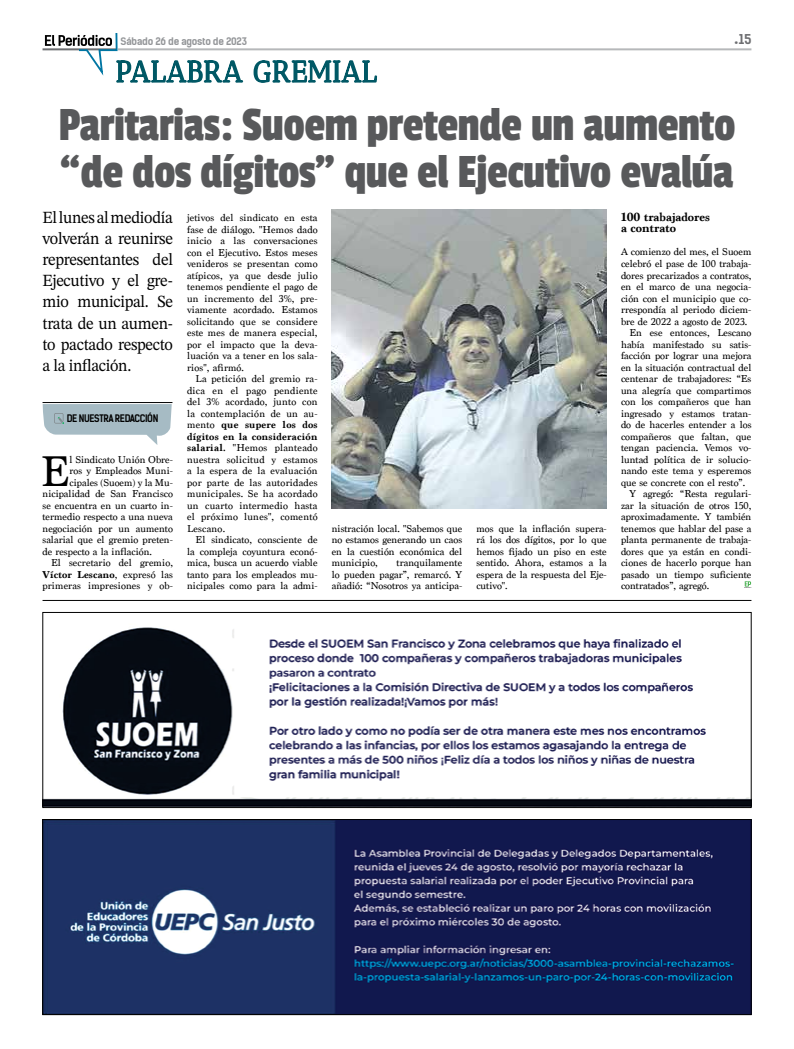
<style>
.page{position:relative;width:794px;height:1049px;background:#fff}
.page>*{position:absolute;margin:0;border:0;box-sizing:border-box;transform-origin:0 0}
.t1{font:49.9px/47px "Passion One";letter-spacing:-.01em;color:#58595b;scale:.94 1}
.t2{font:45.2px "Marion";color:#000}
.t3{font:17px/21px "STIX Two Text";letter-spacing:-.02em;color:#000;text-align:justify;scale:.96 1}
.t4{font:700 13px "Kelson Sans";color:#6d6e71}
.t5{font:700 12.5px/11.5px "Marion";color:#000}
.t6{font:10.5px/11.5px "Marion";color:#000;text-align:justify}
.t7{font:700 10.5px "Marion";letter-spacing:.01em;color:#000}
.t8{font:700 10px "Kelson Sans RU";letter-spacing:-.025em;color:#939598}
.t9{font:700 10px "Kelson Sans";letter-spacing:-.04em;color:#000;scale:.91 1}
.t10{font:600 2.5px "Franklin Gothic IT Cby BT";letter-spacing:-.025em;color:#6d6e71}
.s1{font-weight:400}
.s2{font-weight:700}
</style>
<div class="page">
<hr style="left:118px;top:48px;width:633px;height:2px;background:#b6b8ba">
<hr style="left:43px;top:48px;width:73px;height:2px;background:#6d6e71">
<svg style="left:45px;top:34px;width:199px;height:49px"></svg>
<svg style="left:253px;top:60px;width:124px;height:23px"></svg>
<svg style="left:43px;top:404px;width:129px;height:41px"></svg>
<hr style="left:43px;top:402px;width:129px;height:1px;background:#000">
<img style="left:45px;top:627px;width:704px;height:179px">
<div style="left:43px;top:612px;width:708px;height:196px;border:1px solid #000"></div>
<img style="left:45px;top:821px;width:704px;height:192px">
<div style="left:43px;top:819px;width:708px;height:196px;border:1px solid #000"></div>
<hr style="left:43px;top:600px;width:708px;height:1px;background:#000">
<svg style="left:744px;top:581px;width:7px;height:5px"></svg>
<img style="left:332px;top:209px;width:275px;height:300px">
<p class="t8" style="left:121px;top:35px;width:128px">Sábado 26 de agosto de 2023</p>
<p class="t4" style="left:734px;top:31px;width:19px">•15</p>
<h1 class="t1" style="left:58px;top:101px;width:722px">Paritarias: Suoem pretende un aumento “de dos dígitos” que el Ejecutivo evalúa</h1>
<p class="t10" style="left:98px;top:120px;width:15px"><span class="s1">•</span>15 AÑOS <span class="s1">•</span></p>
<h3 class="t3" style="left:43px;top:207px;width:137px">El lunes al mediodía volverán a reunirse representantes del Ejecutivo y el gre&shy;mio municipal. Se trata de un aumen&shy;to pactado respecto a la inflación.</h3>
<p class="t9" style="left:67px;top:412px;width:102px">DE NUESTRA REDACCIÓN</p>
<h2 class="t2" style="left:40px;top:444px;width:31px">E</h2>
<p class="t6" style="left:70px;top:454px;width:105px">l Sindicato Unión Obre-</p>
<p class="t6" style="left:70px;top:465px;width:105px">ros y Empleados Muni-</p>
<p class="t6" style="left:70px;top:477px;width:105px">cipales (Suoem) y la Mu-</p>
<p class="t6" style="left:43px;top:488px;width:132px">nicipalidad de San Francisco</p>
<p class="t6" style="left:43px;top:500px;width:132px">se encuentra en un cuarto in-</p>
<p class="t6" style="left:43px;top:511px;width:132px">termedio respecto a una nueva</p>
<p class="t6" style="left:43px;top:523px;width:132px">negociación por un aumento</p>
<p class="t6" style="left:43px;top:534px;width:132px">salarial que el gremio preten-</p>
<p class="t6" style="left:43px;top:546px;width:111px">de respecto a la inflación.</p>
<p class="t6" style="left:51px;top:557px;width:123px">El secretario del gremio,</p>
<p class="t7" style="left:43px;top:568px;width:132px">Víctor Lescano<span class="s1">, expresó las</span></p>
<p class="t6" style="left:43px;top:580px;width:132px">primeras impresiones y ob-</p>
<p class="t6" style="left:187px;top:212px;width:132px">jetivos del sindicato en esta fase de diálogo. "Hemos dado inicio a las conversaciones con el Ejecutivo. Estos meses venideros se presentan como atípicos, ya que desde julio tenemos pendiente el pago de un incremento del 3%, pre&shy;viamente acordado. Estamos solicitando que se considere este mes de manera especial, por el impacto que la deva&shy;luación va a tener en los sala&shy;rios", afirmó.</p>
<p class="t6" style="left:187px;top:373px;width:132px;text-indent:9px">La petición del gremio ra&shy;dica en el pago pendiente del 3% acordado, junto con la contemplación de un au&shy;mento <span class="s2">que supere los dos dígitos en la consideración salarial.</span> "Hemos planteado nuestra solicitud y estamos a la espera de la evaluación por parte de las autoridades municipales. Se ha acordado un cuarto intermedio hasta el próximo lunes", comentó Lescano.</p>
<p class="t6" style="left:187px;top:534px;width:132px;text-indent:9px">El sindicato, consciente de la compleja coyuntura econó&shy;mica, busca un acuerdo viable tanto para los empleados mu&shy;nicipales como para la admi-</p>
<p class="t6" style="left:332px;top:523px;width:132px">nistración local. "Sabemos que no estamos generando un caos en la cuestión económica del municipio,</p>
<p class="t6" style="left:332px;top:557px;width:132px;text-indent:65px">tranquilamente lo pueden pagar”, remarcó. Y añadió: “Nosotros ya anticipa-</p>
<p class="t6" style="left:476px;top:523px;width:132px">mos que la inflación supera&shy;rá los dos dígitos, por lo que hemos fijado un piso en este sentido. Ahora, estamos a la espera de la respuesta del Eje&shy;cutivo".</p>
<p class="t5" style="left:621px;top:211px;width:91px">100 trabajadores a contrato</p>
<p class="t6" style="left:621px;top:246px;width:132px">A comienzo del mes, el Suoem</p>
<p class="t6" style="left:621px;top:258px;width:132px">celebró el pase de 100 trabaja-</p>
<p class="t6" style="left:621px;top:269px;width:132px">dores precarizados a contratos,</p>
<p class="t6" style="left:621px;top:281px;width:132px">en el marco de una negocia-</p>
<p class="t6" style="left:621px;top:292px;width:132px">ción con el municipio que co-</p>
<p class="t6" style="left:621px;top:304px;width:132px">rrespondía al periodo diciem-</p>
<p class="t6" style="left:621px;top:315px;width:128px">bre de 2022 a agosto de 2023.</p>
<p class="t6" style="left:629px;top:327px;width:123px">En ese entonces, Lescano</p>
<p class="t6" style="left:621px;top:339px;width:132px">había manifestado su satis-</p>
<p class="t6" style="left:621px;top:350px;width:132px">facción por lograr una mejora</p>
<p class="t6" style="left:621px;top:362px;width:132px">en la situación contractual del</p>
<p class="t6" style="left:621px;top:373px;width:132px">centenar de trabajadores: “Es</p>
<p class="t6" style="left:621px;top:385px;width:132px">una alegría que compartimos</p>
<p class="t6" style="left:621px;top:396px;width:132px">con los compañeros que han</p>
<p class="t6" style="left:621px;top:408px;width:132px">ingresado y estamos tratan-</p>
<p class="t6" style="left:621px;top:419px;width:132px">do de hacerles entender a los</p>
<p class="t6" style="left:621px;top:431px;width:132px">compañeros que faltan, que</p>
<p class="t6" style="left:621px;top:442px;width:132px">tengan paciencia. Vemos vo-</p>
<p class="t6" style="left:621px;top:454px;width:132px">luntad política de ir solucio-</p>
<p class="t6" style="left:621px;top:465px;width:132px">nando este tema y esperemos</p>
<p class="t6" style="left:621px;top:477px;width:126px">que se concrete con el resto”.</p>
<p class="t6" style="left:629px;top:488px;width:123px">Y agregó: “Resta regulari-</p>
<p class="t6" style="left:621px;top:500px;width:132px">zar la situación de otros 150,</p>
<p class="t6" style="left:621px;top:511px;width:132px">aproximadamente. Y también</p>
<p class="t6" style="left:621px;top:523px;width:132px">tenemos que hablar del pase a</p>
<p class="t6" style="left:621px;top:534px;width:132px">planta permanente de trabaja-</p>
<p class="t6" style="left:621px;top:546px;width:132px">dores que ya están en condi-</p>
<p class="t6" style="left:621px;top:557px;width:132px">ciones de hacerlo porque han</p>
<p class="t6" style="left:621px;top:569px;width:132px">pasado un tiempo suficiente</p>
<p class="t6" style="left:621px;top:580px;width:90px">contratados”, agregó.</p>
</div>
